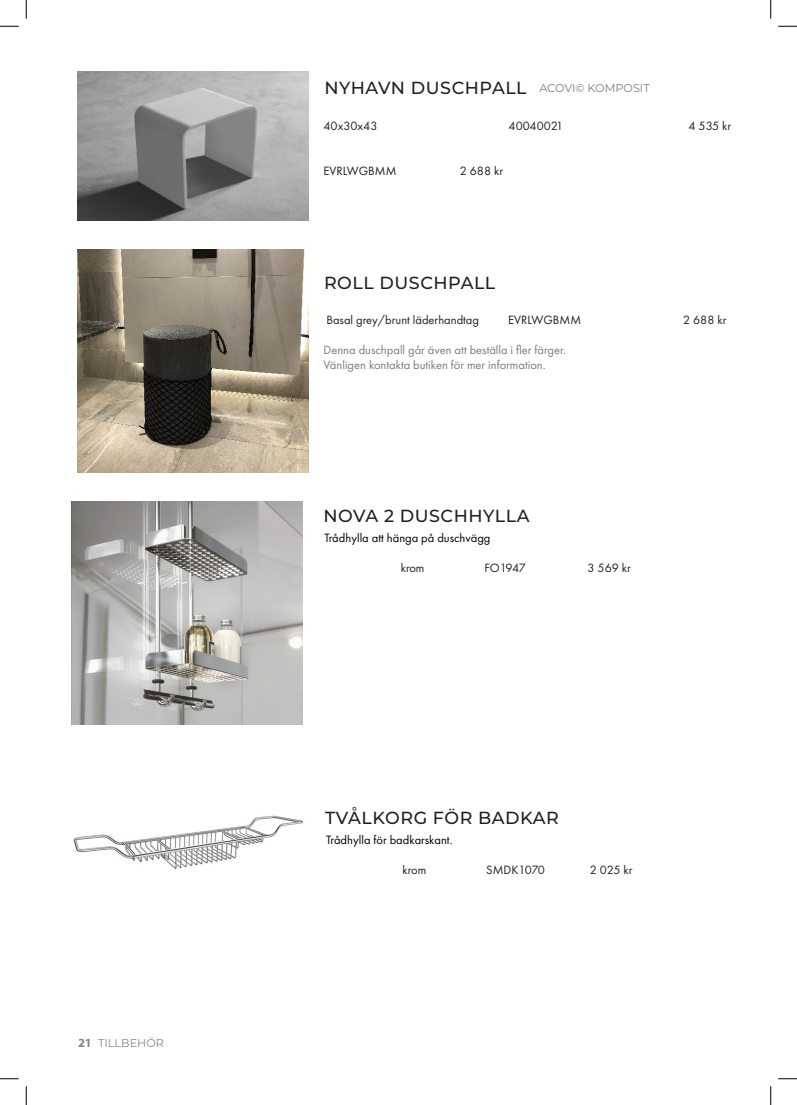
<style>
.page{position:relative;width:797px;height:1105px;background:#fff}
.page>*{position:absolute;margin:0;border:0;box-sizing:border-box;transform-origin:0 0}
.t1{font:500 17.5px "Montserrat";letter-spacing:.03em;color:#231f20}
.t2{font:12.5px "Futura PT";color:#231f20}
.t3{font:12.5px "Futura PT";color:#7c7c7b}
.t4{font:12.5px "Futura PT";color:#000001}
.t5{font:11.25px "Montserrat";color:#7c7c7b}
.t6{font:11.25px "Montserrat";letter-spacing:.005em;color:#828688}
.s1{font-family:"Myriad Pro";font-weight:700;font-size:12.5px}
</style>
<div class="page">
<img style="left:78px;top:71px;width:230px;height:149px">
<img style="left:72px;top:501px;width:230px;height:224px">
<img style="left:73px;top:815px;width:230px;height:54px">
<img style="left:78px;top:250px;width:230px;height:222px">
<svg style="left:0;top:25px;width:19px;height:2px"></svg>
<svg style="left:778px;top:25px;width:19px;height:2px"></svg>
<svg style="left:0;top:1078px;width:19px;height:1px"></svg>
<svg style="left:778px;top:1078px;width:19px;height:1px"></svg>
<svg style="left:25px;top:0;width:2px;height:19px"></svg>
<svg style="left:25px;top:1086px;width:2px;height:19px"></svg>
<svg style="left:770px;top:0;width:1px;height:19px"></svg>
<svg style="left:770px;top:1086px;width:1px;height:19px"></svg>
<p class="t6" style="left:78px;top:1035px;width:87px"><span class="s1">21</span> TILLBEHÖR</p>
<p class="t1" style="left:324px;top:75px;width:204px">NYHAVN DUSCHPALL</p>
<p class="t5" style="left:539px;top:80px;width:112px">ACOVI© KOMPOSIT</p>
<p class="t2" style="left:323px;top:118px;width:55px">40x30x43</p>
<p class="t2" style="left:508px;top:118px;width:56px">40040021</p>
<p class="t2" style="left:688px;top:118px;width:44px">4 535 kr</p>
<p class="t2" style="left:323px;top:163px;width:74px">EVRLWGBMM</p>
<p class="t2" style="left:460px;top:163px;width:45px">2 688 kr</p>
<p class="t1" style="left:324px;top:271px;width:173px">ROLL DUSCHPALL</p>
<p class="t2" style="left:326px;top:313px;width:154px">Basal grey/brunt läderhandtag</p>
<p class="t2" style="left:508px;top:313px;width:74px">EVRLWGBMM</p>
<p class="t2" style="left:683px;top:313px;width:45px">2 688 kr</p>
<p class="t3" style="left:323px;top:343px;width:244px">Denna duschpall går även att beställa i fler färger.</p>
<p class="t3" style="left:323px;top:358px;width:224px">Vänligen kontakta butiken för mer information.</p>
<p class="t1" style="left:323px;top:503px;width:208px">NOVA 2 DUSCHHYLLA</p>
<p class="t4" style="left:324px;top:531px;width:168px">Trådhylla att hänga på duschvägg</p>
<p class="t2" style="left:401px;top:561px;width:25px">krom</p>
<p class="t2" style="left:484px;top:561px;width:43px">FO1947</p>
<p class="t2" style="left:587px;top:561px;width:45px">3 569 kr</p>
<p class="t1" style="left:325px;top:805px;width:235px">TVÅLKORG FÖR BADKAR</p>
<p class="t4" style="left:326px;top:833px;width:128px">Trådhylla för badkarskant.</p>
<p class="t2" style="left:402px;top:863px;width:25px">krom</p>
<p class="t2" style="left:486px;top:863px;width:60px">SMDK1070</p>
<p class="t2" style="left:590px;top:863px;width:44px">2 025 kr</p>
</div>
